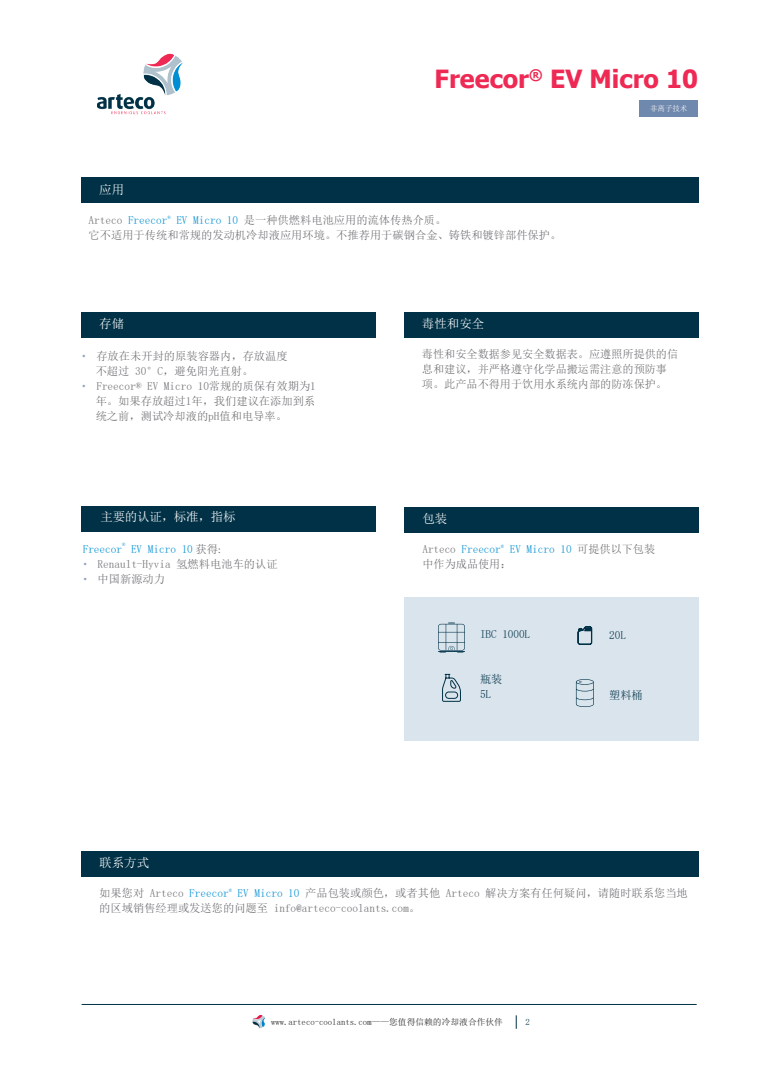
<style>
.page{position:relative;width:780px;height:1088px;background:#fff}
.page>*{position:absolute;margin:0;border:0;box-sizing:border-box;transform-origin:0 0}
.t1{font:700 25px "Tahoma";color:#ee2953}
.Paragraph_Style_1{font:12.5px "Sim Sun";color:#fff}
.Paragraph_Style_1-2{font:12.5px "Sim Sun";letter-spacing:-.02em;color:#fff}
.TEKST{font:11.25px/15px "Sim Sun";color:#6c6d70}
.Bullets{font:11.25px "Sim Sun";color:#008fd4}
.TEKST-2{font:11.25px/15px "Sim Sun";color:#003146}
.t2{font:8.75px "Sim Sun";color:#231f20}
.t3{font:8.75px "Sim Sun";color:#003146}
.t4{font:7.5px "Sim Sun";letter-spacing:-.005em;color:#fff}
.Bullets-2{font:6.5px "Sim Sun";color:#008fd4}
.s1{color:#008fd4}
.s2{font-size:10px;color:#94a5c1}
.s3{color:#6c6d70}
.s4{font-family:"Minion Pro";color:#6c6d70}
</style>
<div class="page">
<img style="left:252px;top:1015px;width:12px;height:14px">
<div style="left:639px;top:100px;width:59px;height:16px;background:#6f88ad"></div>
<svg style="left:516px;top:1015px;width:1px;height:14px"></svg>
<hr style="left:82px;top:1004px;width:614px;height:1px;background:#003146">
<img style="left:97px;top:53px;width:86px;height:62px">
<div style="left:81px;top:312px;width:295px;height:26px;background:#003146"></div>
<div style="left:81px;top:850px;width:618px;height:26px;background:#003146"></div>
<div style="left:404px;top:507px;width:295px;height:26px;background:#003146"></div>
<div style="left:404px;top:312px;width:294px;height:26px;background:#003146"></div>
<div style="left:404px;top:597px;width:295px;height:144px;background:#dae4ed"></div>
<svg style="left:576px;top:679px;width:17px;height:28px"></svg>
<svg style="left:438px;top:622px;width:27px;height:30px"></svg>
<svg style="left:442px;top:674px;width:19px;height:28px"></svg>
<div style="left:445px;top:692px;width:13px;height:7px;border:1px solid #003146;border-radius:3px"></div>
<svg style="left:577px;top:626px;width:15px;height:18px"></svg>
<div style="left:81px;top:177px;width:618px;height:26px;background:#003146"></div>
<div style="left:81px;top:506px;width:295px;height:26px;background:#003146"></div>
<h1 class="t1" style="left:434px;top:62px;width:265px">Freecor<sup>®</sup> EV Micro 10</h1>
<p class="t4" style="left:650px;top:104px;width:39px">非离子技术</p>
<p class="Paragraph_Style_1" style="left:99px;top:183px;width:26px">应用</p>
<p class="TEKST" style="left:89px;top:212px;width:474px">Arteco <span class="s1">Freecor</span><sup>®</sup> <span class="s1">EV Micro 10</span> 是一种供燃料电池应用的流体传热介质。<br>它不适用于传统和常规的发动机冷却液应用环境。不推荐用于碳钢合金、铸铁和镀锌部件保护。</p>
<p class="Paragraph_Style_1" style="left:99px;top:318px;width:26px">存储</p>
<p class="TEKST" style="left:96px;top:348px;width:193px;text-indent:-14px"><span class="s2">•</span> 存放在未开封的原装容器内，存放温度不超过 30°C，避免阳光直射。</p>
<p class="TEKST" style="left:96px;top:378px;width:222px;text-align:justify;text-indent:-14px"><span class="s2">•</span> Freecor® EV Micro 10常规的质保有效期为1年。如果存放超过1年，我们建议在添加到系统之前，测试冷却液的pH值和电导率。</p>
<p class="Paragraph_Style_1-2" style="left:100px;top:510px;width:136px">主要的认证，标准，指标</p>
<p class="Bullets" style="left:83px;top:543px;width:41px">Freecor</p>
<p class="Bullets-2" style="left:122px;top:542px;width:5px">®</p>
<p class="Bullets" style="left:131px;top:543px;width:91px">EV Micro 10 <span class="s3">获得</span><span class="s4">:</span></p>
<p class="TEKST" style="left:83px;top:556px;width:196px"><span class="s2">•</span> Renault-Hyvia 氢燃料电池车的认证</p>
<p class="TEKST" style="left:83px;top:571px;width:84px"><span class="s2">•</span> 中国新源动力</p>
<p class="Paragraph_Style_1" style="left:422px;top:317px;width:64px">毒性和安全</p>
<p class="TEKST" style="left:422px;top:346px;width:258px">毒性和安全数据参见安全数据表。应遵照所提供的信息和建议，并严格遵守化学品搬运需注意的预防事项。此产品不得用于饮用水系统内部的防冻保护。</p>
<p class="Paragraph_Style_1" style="left:422px;top:512px;width:26px">包装</p>
<p class="TEKST" style="left:422px;top:541px;width:234px">Arteco <span class="s1">Freecor</span><sup>®</sup> <span class="s1">EV Micro 10</span> 可提供以下包装中作为成品使用：</p>
<p class="TEKST-2" style="left:480px;top:626px;width:52px">IBC 1000L</p>
<p class="TEKST-2" style="left:480px;top:671px;width:24px">瓶装<br>5L</p>
<p class="TEKST-2" style="left:609px;top:627px;width:18px">20L</p>
<p class="TEKST-2" style="left:609px;top:687px;width:35px">塑料桶</p>
<p class="Paragraph_Style_1" style="left:99px;top:856px;width:51px">联系方式</p>
<p class="TEKST" style="left:99px;top:885px;width:590px">如果您对 Arteco <span class="s1">Freecor</span><sup>®</sup> <span class="s1">EV Micro 10</span> 产品包装或颜色，或者其他 Arteco 解决方案有任何疑问，请随时联系您当地的区域销售经理或发送您的问题至 info@arteco-coolants.com。</p>
<p class="t2" style="left:271px;top:1017px;width:233px">www.arteco-coolants.com——您值得信赖的冷却液合作伙伴</p>
<p class="t3" style="left:525px;top:1017px;width:6px">2</p>
</div>
